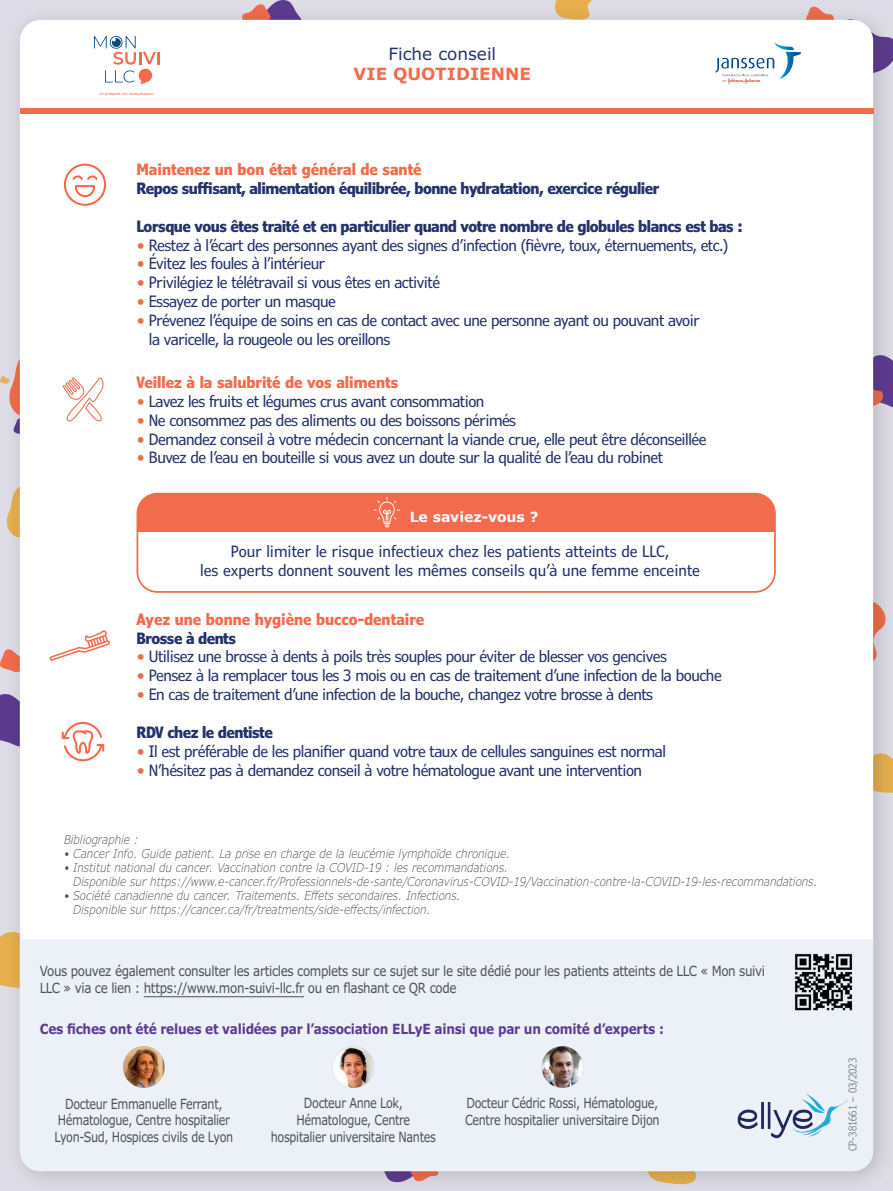
<style>
.page{position:relative;width:893px;height:1191px;background:#fff}
.page>*{position:absolute;margin:0;border:0;box-sizing:border-box;transform-origin:0 0}
.t1{font:700 16.97px "Verdana Pro";color:#f26b4c}
.t2{font:16.97px "Verdana Pro";color:#25336b}
.t3{font:condensed 15.75px/18.9px "Verdana Pro";letter-spacing:-.03em;color:#25336b}
.t4{font:700 condensed 15.75px "Verdana Pro";letter-spacing:-.03em;color:#25336b}
.t5{font:condensed 15.75px/18.9px "Verdana Pro";color:#25336b;text-align:center}
.t6{font:700 condensed 15.75px "Verdana Pro";color:#f26b4c}
.t7{font:14px/16.8px "Verdana Pro";letter-spacing:-.03em;color:#4f5252;text-align:center;scale:.8 1}
.t8{font:14px/16.8px "Verdana Pro";letter-spacing:-.03em;color:#4f5252;scale:.85 1}
.t9{font:700 14px "Verdana Pro";letter-spacing:-.02em;color:#5c3b8f;scale:.87 1}
.t10{font:700 14px "Verdana Pro";color:#fff}
.t11{font:italic 300 12.25px/14px "Verdana Pro";color:#4f5252;scale:.9 1}
.t12{font:300 condensed 10.5px "Verdana Pro";color:#4f5252}
.t13{font:500 4.2px "Avenir";letter-spacing:.03em;color:#f26c4c}
.s1{color:#f26b4c}
</style>
<div class="page">
<svg style="left:240px;top:0;width:66px;height:4px"></svg>
<svg style="left:0;top:931px;width:4px;height:57px"></svg>
<svg style="left:555px;top:0;width:39px;height:4px"></svg>
<svg style="left:0;top:693px;width:4px;height:54px"></svg>
<svg style="left:0;top:649px;width:4px;height:23px"></svg>
<div style="left:4px;top:4px;width:889px;height:1187px;background:#231f20;opacity:.2"></div>
<div style="left:20px;top:20px;width:853px;height:1151px;background:#fff;border-radius:21px"></div>
<svg style="left:94px;top:36px;width:66px;height:48px"></svg>
<svg style="left:715px;top:6px;width:178px;height:78px"></svg>
<div style="left:20px;top:939px;width:853px;height:232px;background:#ecf0f7"></div>
<div style="left:20px;top:108px;width:853px;height:6px;background:#f26b4c"></div>
<hr style="left:144px;top:996px;width:160px;height:1px;background:#4f5252">
<img style="left:123px;top:1046px;width:42px;height:41px;border-radius:21px">
<img style="left:333px;top:1046px;width:41px;height:41px;border-radius:21px">
<img style="left:542px;top:1046px;width:41px;height:41px;border-radius:21px">
<img style="left:731px;top:1093px;width:122px;height:47px">
<img style="left:787px;top:945px;width:73px;height:73px">
<svg style="left:64px;top:164px;width:42px;height:42px"></svg>
<svg style="left:0;top:348px;width:104px;height:88px"></svg>
<svg style="left:62px;top:722px;width:42px;height:39px"></svg>
<svg style="left:50px;top:630px;width:60px;height:30px"></svg>
<div style="left:137px;top:493px;width:638px;height:38px;background:#f26b4c"></div>
<svg style="left:374px;top:497px;width:26px;height:30px"></svg>
<div style="left:137px;top:493px;width:639px;height:100px;border:2px solid #f26b4c;border-radius:20px"></div>
<p class="t13" style="left:99px;top:90px;width:56px">Je prépare ma consultation</p>
<p class="t2" style="left:388px;top:43px;width:109px">Fiche conseil</p>
<p class="t1" style="left:354px;top:63px;width:179px">VIE QUOTIDIENNE</p>
<p class="t6" style="left:137px;top:158px;width:287px">Maintenez un bon état général de santé</p>
<p class="t4" style="left:137px;top:177px;width:524px">Repos suffisant, alimentation équilibrée, bonne hydratation, exercice régulier</p>
<p class="t4" style="left:137px;top:215px;width:608px">Lorsque vous êtes traité et en particulier quand votre nombre de globules blancs est bas :</p>
<p class="t3" style="left:137px;top:235px;width:593px"><span class="s1">•</span> Restez à l’écart des personnes ayant des signes d’infection (fièvre, toux, éternuements, etc.)</p>
<p class="t3" style="left:137px;top:254px;width:190px"><span class="s1">•</span> Évitez les foules à l’intérieur</p>
<p class="t3" style="left:137px;top:273px;width:305px"><span class="s1">•</span> Privilégiez le télétravail si vous êtes en activité</p>
<p class="t3" style="left:137px;top:292px;width:201px"><span class="s1">•</span> Essayez de porter un masque</p>
<p class="t3" style="left:149px;top:311px;width:552px;text-indent:-12px"><span class="s1">•</span> Prévenez l’équipe de soins en cas de contact avec une personne ayant ou pouvant avoir la varicelle, la rougeole ou les oreillons</p>
<p class="t6" style="left:137px;top:371px;width:263px">Veillez à la salubrité de vos aliments</p>
<p class="t3" style="left:137px;top:392px;width:349px"><span class="s1">•</span> Lavez les fruits et légumes crus avant consommation</p>
<p class="t3" style="left:137px;top:411px;width:381px"><span class="s1">•</span> Ne consommez pas des aliments ou des boissons périmés</p>
<p class="t3" style="left:137px;top:429px;width:571px"><span class="s1">•</span> Demandez conseil à votre médecin concernant la viande crue, elle peut être déconseillée</p>
<p class="t3" style="left:137px;top:448px;width:528px"><span class="s1">•</span> Buvez de l’eau en bouteille si vous avez un doute sur la qualité de l’eau du robinet</p>
<p class="t10" style="left:410px;top:508px;width:130px">Le saviez-vous ?</p>
<p class="t5" style="left:200px;top:542px;width:501px">Pour limiter le risque infectieux chez les patients atteints de LLC,<br>les experts donnent souvent les mêmes conseils qu’à une femme enceinte</p>
<p class="t6" style="left:137px;top:608px;width:289px">Ayez une bonne hygiène bucco-dentaire</p>
<p class="t4" style="left:137px;top:627px;width:101px">Brosse à dents</p>
<p class="t3" style="left:137px;top:647px;width:532px"><span class="s1">•</span> Utilisez une brosse à dents à poils très souples pour éviter de blesser vos gencives</p>
<p class="t3" style="left:137px;top:666px;width:587px"><span class="s1">•</span> Pensez à la remplacer tous les 3 mois ou en cas de traitement d’une infection de la bouche</p>
<p class="t3" style="left:137px;top:685px;width:518px"><span class="s1">•</span> En cas de traitement d’une infection de la bouche, changez votre brosse à dents</p>
<p class="t4" style="left:137px;top:721px;width:138px">RDV chez le dentiste</p>
<p class="t3" style="left:137px;top:742px;width:531px"><span class="s1">•</span> Il est préférable de les planifier quand votre taux de cellules sanguines est normal</p>
<p class="t3" style="left:137px;top:761px;width:507px"><span class="s1">•</span> N’hésitez pas à demandez conseil à votre hématologue avant une intervention</p>
<p class="t11" style="left:64px;top:833px;width:85px">Bibliographie :</p>
<p class="t11" style="left:64px;top:847px;width:497px">• Cancer Info. Guide patient. La prise en charge de la leucémie lymphoïde chronique.</p>
<p class="t11" style="left:73px;top:861px;width:829px;text-indent:-9px">• Institut national du cancer. Vaccination contre la COVID-19 : les recommandations.<br>Disponible sur https://www.e-cancer.fr/Professionnels-de-sante/Coronavirus-COVID-19/Vaccination-contre-la-COVID-19-les-recommandations.</p>
<p class="t11" style="left:73px;top:889px;width:432px;text-indent:-9px">• Société canadienne du cancer. Traitements. Effets secondaires. Infections.<br>Disponible sur https://cancer.ca/fr/treatments/side-effects/infection.</p>
<p class="t8" style="left:40px;top:963px;width:855px">Vous pouvez également consulter les articles complets sur ce sujet sur le site dédié pour les patients atteints de LLC « Mon suivi<br>LLC » via ce lien : https://www.mon-suivi-llc.fr ou en flashant ce QR code</p>
<p class="t9" style="left:40px;top:1019px;width:719px">Ces fiches ont été relues et validées par l’association ELLyE ainsi que par un comité d’experts :</p>
<p class="t7" style="left:55px;top:1095px;width:225px">Docteur Emmanuelle Ferrant,<br>Hématologue, Centre hospitalier<br>Lyon-Sud, Hospices civils de Lyon</p>
<p class="t7" style="left:271px;top:1095px;width:208px">Docteur Anne Lok,<br>Hématologue, Centre hospitalier universitaire Nantes</p>
<p class="t7" style="left:465px;top:1095px;width:245px;text-align:left">Docteur Cédric Rossi, Hématologue,<br>Centre hospitalier universitaire Dijon</p>
<p class="t12" style="left:846px;top:1151px;width:95px;rotate:-90deg">CP-381661 – 03/2023</p>
</div>
